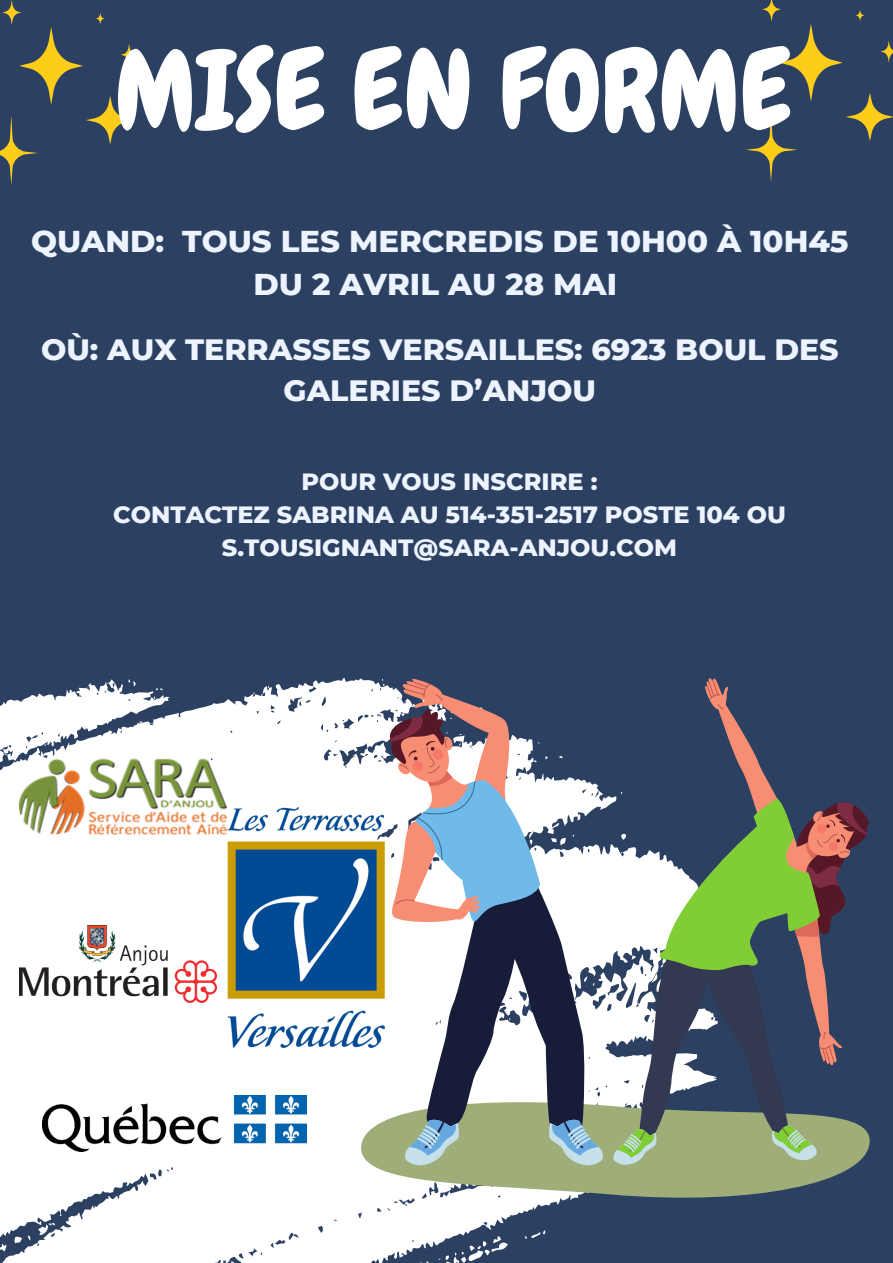
<style>
.page{position:relative;width:893px;height:1263px;background:#fff}
.page>*{position:absolute;margin:0;border:0;box-sizing:border-box;transform-origin:0 0}
.t1{font:110.18px "Chewy";color:#fff}
.t2{font:800 30.75px/42.8px "Montserrat";color:#edf3ff;text-align:center}
.t3{font:800 30px/41.6px "Montserrat";color:#edf3ff;text-align:center}
.t4{font:800 24px "Montserrat";color:#edf3ff}
</style>
<div class="page">
<div style="left:0;top:0;width:892px;height:1263px;background:#2c4162"></div>
<svg style="left:0;top:678px;width:612px;height:585px;background:#e2e5e9"></svg>
<svg style="left:719px;top:71px;width:13px;height:18px"></svg>
<svg style="left:746px;top:0;width:146px;height:181px"></svg>
<svg style="left:0;top:0;width:137px;height:185px"></svg>
<img style="left:19px;top:925px;width:197px;height:77px">
<img style="left:19px;top:759px;width:209px;height:76px">
<img style="left:42px;top:1095px;width:264px;height:57px">
<img style="left:227px;top:807px;width:156px;height:240px">
<svg style="left:358px;top:1095px;width:494px;height:111px;fill:#9fad78"></svg>
<svg style="left:383px;top:678px;width:221px;height:490px;background:#9c9fa7"></svg>
<svg style="left:612px;top:678px;width:258px;height:489px"></svg>
<p class="t1" style="left:114px;top:21px;width:679px">MISE EN FORME</p>
<h2 class="t2" style="left:31px;top:220px;width:819px">QUAND: TOUS LES MERCREDIS DE 10H00 À 10H45<br>DU 2 AVRIL AU 28 MAI</h2>
<p class="t3" style="left:41px;top:328px;width:799px">OÙ: AUX TERRASSES VERSAILLES: 6923 BOUL DES<br>GALERIES D’ANJOU</p>
<p class="t4" style="left:301px;top:467px;width:297px">POUR VOUS INSCRIRE :</p>
<h1 class="t4" style="left:113px;top:500px;width:674px">CONTACTEZ SABRINA AU 514-351-2517 POSTE 104 OU</h1>
<h2 class="t4" style="left:222px;top:533px;width:457px">S.TOUSIGNANT@SARA-ANJOU.COM</h2>
</div>
